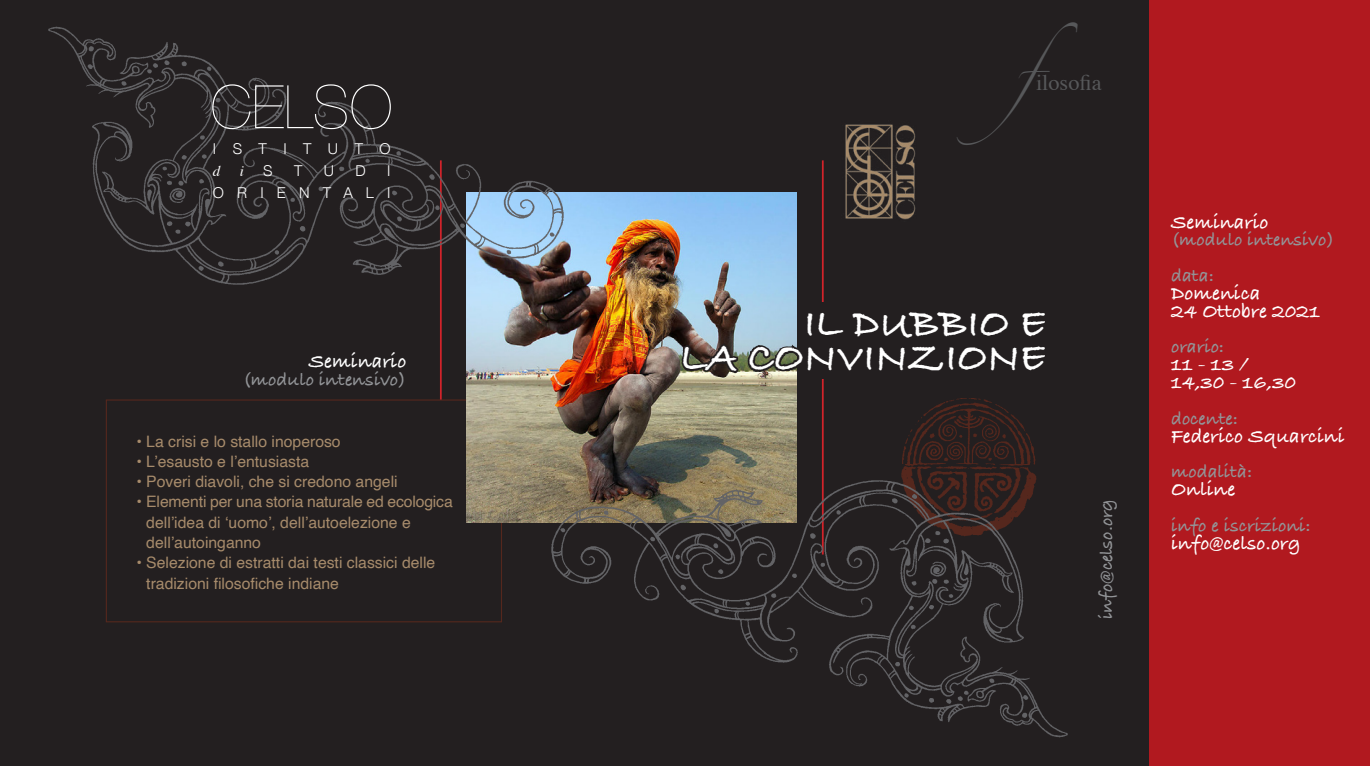
<style>
.page{position:relative;width:1370px;height:766px;background:#fff}
.page>*{position:absolute;margin:0;border:0;box-sizing:border-box;transform-origin:0 0}
.t1{font:200 59.85px "Helvetica Neue";color:#fff}
.t2{font:700 41.7px "Bradley Hand ITCTT";color:#fff}
.t3{font:22.35px "Times";color:#57585a}
.t4{font:700 20.85px "Bradley Hand ITCTT";color:#fff}
.t5{font:700 19.35px "Bradley Hand ITCTT";color:#939598}
.t6{font:15.75px "Helvetica";color:#a78b6b}
.t7{font:300 15px "Helvetica Neue";letter-spacing:.88em;color:#fff}
.t8{font:300 15px "Helvetica Neue";letter-spacing:1.1em;color:#fff}
.t9{font:italic 15px "Times";color:#fff}
.s1{color:#231f20}
.s2{font-family:"Zapfino";font-size:36.3px}
</style>
<div class="page">
<div style="left:1148px;top:0;width:221px;height:765px;background:#b1191f"></div>
<div style="left:0;top:0;width:1148px;height:765px;background:#231f20"></div>
<hr style="left:440px;top:160px;width:1px;height:394px;background:#d1232a">
<div style="left:106px;top:400px;width:395px;height:221px;background:#231f20"></div>
<div style="left:106px;top:399px;width:396px;height:223px;border:1px solid #55271d"></div>
<img style="left:466px;top:192px;width:330px;height:330px">
<hr style="left:821px;top:160px;width:2px;height:394px;background:#d1232a">
<img style="left:48px;top:26px;width:518px;height:266px">
<div style="left:813px;top:302px;width:13px;height:76px;background:#231f20"></div>
<img style="left:845px;top:124px;width:71px;height:96px">
<img style="left:901px;top:398px;width:135px;height:74px">
<img style="left:549px;top:472px;width:519px;height:266px">
<p class="t1" style="left:211px;top:60px;width:183px">CELSO</p>
<p class="t8" style="left:213px;top:137px;width:179px">ISTITUTO</p>
<p class="t9" style="left:213px;top:162px;width:9px">d</p>
<p class="t9" style="left:240px;top:162px;width:6px">i</p>
<p class="t7" style="left:263px;top:159px;width:11px">S</p>
<p class="t7" style="left:294px;top:159px;width:10px">T</p>
<p class="t7" style="left:324px;top:159px;width:12px">U</p>
<p class="t7" style="left:355px;top:159px;width:12px">D</p>
<p class="t7" style="left:387px;top:159px;width:5px">I</p>
<p class="t7" style="left:213px;top:180px;width:179px">ORIENTALI</p>
<p class="t4" style="left:309px;top:345px;width:99px">Seminario</p>
<p class="t5" style="left:243px;top:364px;width:165px">(modulo intensivo)</p>
<p class="t6" style="left:136px;top:429px;width:206px">• La crisi e lo stallo inoperoso</p>
<p class="t6" style="left:136px;top:449px;width:174px">• L’esausto e l’entusiasta</p>
<p class="t6" style="left:136px;top:469px;width:263px">• Poveri diavoli, che si credono angeli</p>
<p class="t6" style="left:136px;top:489px;width:318px">• Elementi per una storia naturale ed ecologica</p>
<p class="t6" style="left:136px;top:510px;width:276px"><span class="s1">•</span> dell’idea di ‘uomo’, dell’autoelezione e</p>
<p class="t6" style="left:136px;top:530px;width:126px"><span class="s1">•</span> dell’autoinganno</p>
<p class="t6" style="left:136px;top:550px;width:300px">• Selezione di estratti dai testi classici delle</p>
<p class="t6" style="left:136px;top:570px;width:204px"><span class="s1">•</span> tradizioni filosofiche indiane</p>
<p class="t3" style="left:1016px;top:68px;width:122px"><span class="s2">f</span>ilosofia</p>
<p class="t2" style="left:804px;top:292px;width:243px">IL DUBBIO E</p>
<p class="t2" style="left:680px;top:325px;width:367px"><span class="s1">LA CO</span>NVINZIONE</p>
<p class="t5" style="left:1091px;top:619px;width:122px;rotate:-90deg">info@celso.org</p>
<p class="t4" style="left:1170px;top:206px;width:99px">Seminario</p>
<p class="t5" style="left:1170px;top:225px;width:165px">(modulo intensivo)</p>
<p class="t5" style="left:1170px;top:261px;width:44px">data:</p>
<p class="t4" style="left:1170px;top:277px;width:91px">Domenica</p>
<p class="t4" style="left:1170px;top:295px;width:151px">24 Ottobre 2021</p>
<p class="t5" style="left:1170px;top:332px;width:54px">orario:</p>
<p class="t4" style="left:1170px;top:348px;width:79px">11 - 13 /</p>
<p class="t4" style="left:1170px;top:366px;width:126px">14,30 - 16,30</p>
<p class="t5" style="left:1170px;top:403px;width:68px">docente:</p>
<p class="t4" style="left:1170px;top:419px;width:175px">Federico Squarcini</p>
<p class="t5" style="left:1170px;top:457px;width:83px">modalità:</p>
<p class="t4" style="left:1170px;top:473px;width:66px">Online</p>
<p class="t5" style="left:1170px;top:510px;width:141px">info e iscrizioni:</p>
<p class="t4" style="left:1170px;top:526px;width:131px">info@celso.org</p>
</div>
